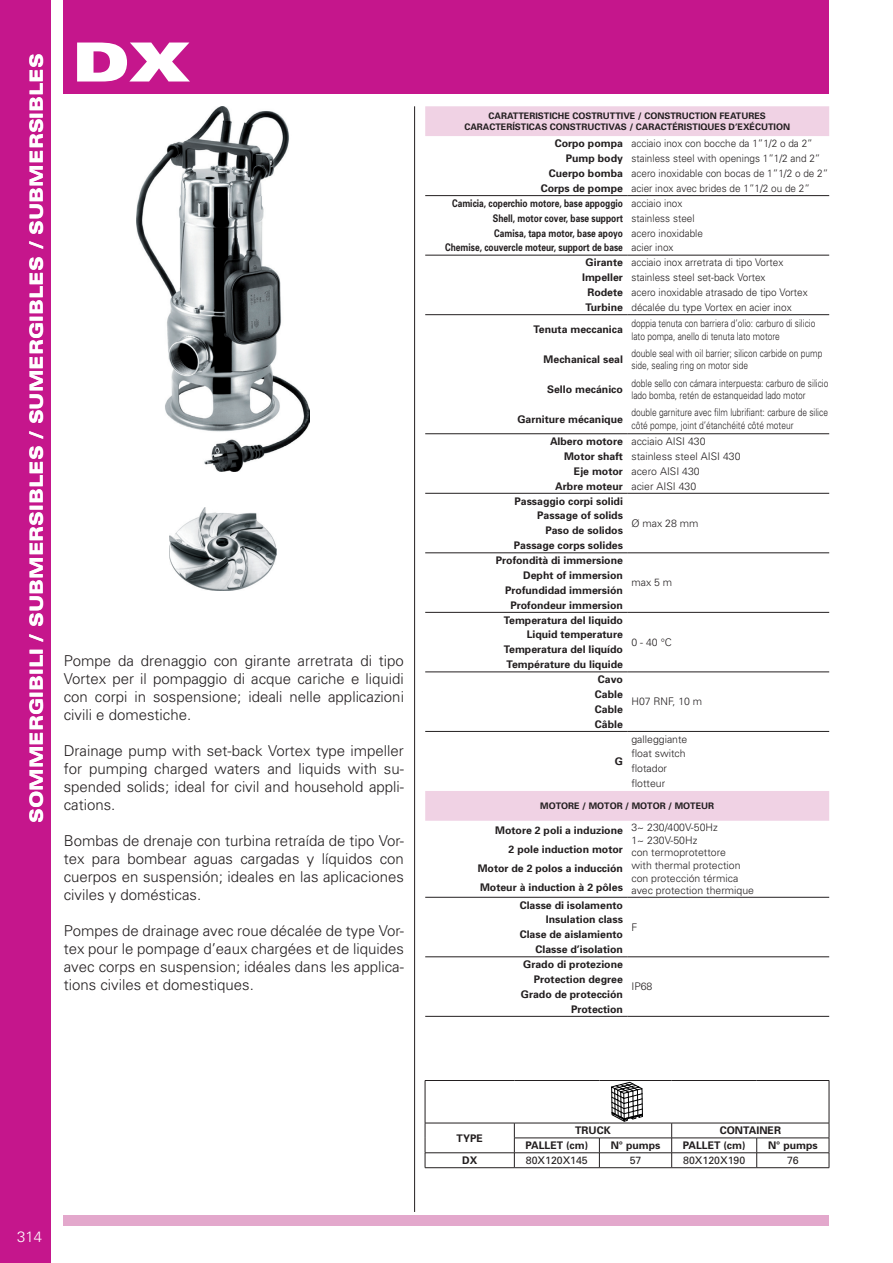
<style>
.page{position:relative;width:893px;height:1263px;background:#fff}
.page>*{position:absolute;margin:0;border:0;box-sizing:border-box;transform-origin:0 0}
.t1{font:900 expanded 54px "Univers";color:#fff}
.t2{font:900 expanded 18px "Univers";color:#fff}
.t3{font:300 15px/18px "Univers";color:#231f20;text-align:justify}
.t4{font:300 15px "Univers";color:#fff}
.t5{font:700 10.5px/14.9px "Univers";color:#231f20;text-align:right}
.t6{font:300 10.5px "Univers";color:#231f20;scale:.95 1}
.t7{font:300 10.5px/12.6px "Univers";color:#231f20;scale:.8 1}
.t8{font:300 10.5px/14.9px "Univers";color:#231f20}
.t9{font:700 10.5px "Univers";color:#231f20;scale:.8 1}
.t10{font:10.5px "Univers";color:#231f20}
.t11{font:700 9px "Univers";color:#231f20}
.s1{font-weight:700}
.s2{font-weight:300}
</style>
<div class="page">
<div style="left:0;top:0;width:51px;height:1263px;background:#c5168c"></div>
<div style="left:64px;top:0;width:765px;height:94px;background:#c5168c"></div>
<img style="left:137px;top:106px;width:173px;height:365px">
<svg style="left:425px;top:106px;width:404px;height:715px"></svg>
<hr style="left:425px;top:195px;width:202px;height:1px;background:#231f20">
<hr style="left:627px;top:195px;width:202px;height:1px;background:#231f20">
<hr style="left:425px;top:255px;width:202px;height:1px;background:#231f20">
<hr style="left:627px;top:255px;width:202px;height:1px;background:#231f20">
<hr style="left:425px;top:314px;width:202px;height:1px;background:#231f20">
<hr style="left:627px;top:314px;width:202px;height:1px;background:#231f20">
<hr style="left:425px;top:433px;width:202px;height:1px;background:#231f20">
<hr style="left:627px;top:433px;width:202px;height:1px;background:#231f20">
<hr style="left:425px;top:553px;width:202px;height:1px;background:#231f20">
<hr style="left:425px;top:612px;width:202px;height:1px;background:#231f20">
<hr style="left:425px;top:493px;width:202px;height:1px;background:#231f20">
<hr style="left:627px;top:493px;width:202px;height:1px;background:#231f20">
<hr style="left:627px;top:553px;width:202px;height:1px;background:#231f20">
<hr style="left:627px;top:612px;width:202px;height:1px;background:#231f20">
<hr style="left:425px;top:672px;width:202px;height:1px;background:#231f20">
<hr style="left:627px;top:672px;width:202px;height:1px;background:#231f20">
<hr style="left:425px;top:731px;width:202px;height:1px;background:#231f20">
<hr style="left:627px;top:731px;width:202px;height:1px;background:#231f20">
<hr style="left:425px;top:897px;width:202px;height:1px;background:#231f20">
<hr style="left:627px;top:897px;width:202px;height:1px;background:#231f20">
<hr style="left:425px;top:956px;width:202px;height:1px;background:#231f20">
<hr style="left:627px;top:956px;width:202px;height:1px;background:#231f20">
<hr style="left:425px;top:1016px;width:202px;height:1px;background:#231f20">
<hr style="left:627px;top:1016px;width:202px;height:1px;background:#231f20">
<img style="left:170px;top:507px;width:107px;height:83px">
<div style="left:64px;top:1215px;width:765px;height:11px;background:#e3a8cc"></div>
<hr style="left:414px;top:106px;width:1px;height:1106px;background:#231f20">
<svg style="left:425px;top:1080px;width:405px;height:88px"></svg>
<p class="t2" style="left:26px;top:823px;width:768px;rotate:-90deg">SOMMERGIBILI / SUBMERSIBLES / SUMERGIBLES / SUBMERSIBLES</p>
<p class="t2" style="left:26px;top:823px;width:173px;rotate:-90deg">M I</p>
<h1 class="t1" style="left:72px;top:30px;width:119px">DX</h1>
<p class="t3" style="left:64px;top:652px;width:342px">Pompe da drenaggio con girante arretrata di tipo Vortex per il pompaggio di acque cariche e liquidi con corpi in sospensione; ideali nelle applicazioni civili e domestiche.</p>
<p class="t3" style="left:64px;top:742px;width:342px">Drainage pump with set-back Vortex type impeller for pumping charged waters and liquids with su&shy;spended solids; ideal for civil and household appli&shy;cations.</p>
<p class="t3" style="left:64px;top:832px;width:342px">Bombas de drenaje con turbina retraída de tipo Vor&shy;tex para bombear aguas cargadas y líquidos con cuerpos en suspensión; ideales en las aplicaciones civiles y domésticas.</p>
<p class="t3" style="left:64px;top:922px;width:342px">Pompes de drainage avec roue décalée de type Vor&shy;tex pour le pompage d’eaux chargées et de liquides avec corps en suspension; idéales dans les applica&shy;tions civiles et domestiques.</p>
<p class="t11" style="left:489px;top:110px;width:13px">CARATTERI</p>
<p class="t11" style="left:538px;top:110px;width:60px">STICHE COSTRUTTI</p>
<p class="t11" style="left:623px;top:110px;width:54px">VE / CONSTRU</p>
<p class="t11" style="left:689px;top:110px;width:13px">CTION</p>
<p class="t11" style="left:719px;top:110px;width:7px">FEATURE</p>
<p class="t11" style="left:760px;top:110px;width:8px">S</p>
<p class="t11" style="left:464px;top:121px;width:14px">CARA</p>
<p class="t11" style="left:489px;top:121px;width:13px">CTER</p>
<p class="t11" style="left:512px;top:121px;width:71px">ÍSTI CAS CON STRU</p>
<p class="t11" style="left:594px;top:121px;width:55px">CTI VAS / CARA</p>
<p class="t11" style="left:661px;top:121px;width:12px">CTÉRI</p>
<p class="t11" style="left:686px;top:121px;width:82px">STIQUES D’EXÉCUTION</p>
<p class="t6" style="left:555px;top:137px;width:273px"><span class="s1">Corpo pompa</span> acciaio inox con bocche da 1”1/2 o da 2”</p>
<p class="t6" style="left:566px;top:152px;width:270px"><span class="s1">Pump body</span> stainless steel with openings 1”1/2 and 2”</p>
<p class="t6" style="left:549px;top:167px;width:296px"><span class="s1">Cuerpo bomba</span> acero inoxidable con bocas de 1”1/2 o de 2”</p>
<p class="t6" style="left:541px;top:182px;width:285px"><span class="s1">Corps de pompe</span> acier inox avec brides de 1”1/2 ou de 2”</p>
<p class="t9" style="left:452px;top:197px;width:289px">Camicia, coperchio motore, base appoggio <span class="s2">acciaio inox</span></p>
<p class="t9" style="left:493px;top:212px;width:254px">Shell, motor cover, base support <span class="s2">stainless steel</span></p>
<p class="t9" style="left:494px;top:227px;width:262px">Camisa, tapa motor, base apoyo <span class="s2">acero inoxidable</span></p>
<p class="t9" style="left:445px;top:241px;width:287px">Chemise, couvercle moteur, support de base <span class="s2">acier inox</span></p>
<p class="t6" style="left:586px;top:256px;width:210px"><span class="s1">Girante</span> acciaio inox arretrata di tipo Vortex</p>
<p class="t6" style="left:582px;top:271px;width:195px"><span class="s1">Impeller</span> stainless steel set-back Vortex</p>
<p class="t6" style="left:587px;top:286px;width:233px"><span class="s1">Rodete</span> acero inoxidable atrasado de tipo Vortex</p>
<p class="t6" style="left:585px;top:301px;width:219px"><span class="s1">Turbine</span> décalée du type Vortex en acier inox</p>
<p class="t5" style="left:533px;top:322px;width:91px">Tenuta meccanica</p>
<p class="t7" style="left:631px;top:317px;width:231px">doppia tenuta con barriera d’olio: carburo di silicio lato pompa, anello di tenuta lato motore</p>
<p class="t5" style="left:544px;top:352px;width:81px">Mechanical seal</p>
<p class="t7" style="left:631px;top:347px;width:240px">double seal with oil barrier; silicon carbide on pump side, sealing ring on motor side</p>
<p class="t5" style="left:547px;top:382px;width:77px">Sello mecánico</p>
<p class="t7" style="left:631px;top:377px;width:248px">doble sello con cámara interpuesta: carburo de silicio lado bomba, retén de estanqueidad lado motor</p>
<p class="t5" style="left:517px;top:411px;width:107px">Garniture mécanique</p>
<p class="t7" style="left:631px;top:406px;width:247px">double garniture avec film lubrifiant: carbure de silice côté pompe, joint d’étanchéité côté moteur</p>
<p class="t8" style="left:550px;top:434px;width:157px"><span class="s1">Albero motore</span> acciaio AISI 430</p>
<p class="t8" style="left:564px;top:449px;width:178px"><span class="s1">Motor shaft</span> stainless steel AISI 430</p>
<p class="t8" style="left:574px;top:464px;width:127px"><span class="s1">Eje motor</span> acero AISI 430</p>
<p class="t8" style="left:555px;top:478px;width:142px"><span class="s1">Arbre moteur</span> acier AISI 430</p>
<p class="t5" style="left:514px;top:493px;width:110px">Passaggio corpi solidi</p>
<p class="t8" style="left:631px;top:516px;width:69px">Ø max 28 mm</p>
<p class="t5" style="left:496px;top:508px;width:129px">Passage of solids<br>Paso de solidos<br>Passage corps solides<br>Profondità di immersione</p>
<p class="t5" style="left:504px;top:568px;width:121px">Depht of immersion<br>Profundidad immersión<br>Profondeur immersion<br>Temperatura del liquido</p>
<p class="t5" style="left:504px;top:627px;width:121px">Liquid temperature<br>Temperatura del liquído<br>Température du liquide<br>Cavo</p>
<p class="t5" style="left:595px;top:687px;width:30px;text-align:justify">Cable Cable Câble</p>
<p class="t5" style="left:615px;top:754px;width:10px">G</p>
<p class="t8" style="left:631px;top:575px;width:42px">max 5 m</p>
<p class="t8" style="left:631px;top:635px;width:42px">0 - 40 °C</p>
<p class="t8" style="left:631px;top:694px;width:72px">H07 RNF, 10 m</p>
<p class="t8" style="left:631px;top:731px;width:58px">galleggiante float switch flotador flotteur</p>
<p class="t11" style="left:540px;top:800px;width:16px">MOTORE</p>
<p class="t11" style="left:582px;top:800px;width:23px">/ MOTOR</p>
<p class="t11" style="left:625px;top:800px;width:23px">/ MOTOR</p>
<p class="t11" style="left:668px;top:800px;width:23px">/ MOTEUR</p>
<p class="t8" style="left:631px;top:825px;width:88px;line-height:9.8px;text-indent:-136px"><span class="s1">Motore 2 poli a induzione</span> 3~ 230/400V-50Hz<br>1~ 230V-50Hz</p>
<p class="t8" style="left:631px;top:846px;width:124px;line-height:12.6px">con termoprotettore<br>with thermal protection con protección térmica avec protection thermique</p>
<p class="t5" style="left:478px;top:840px;width:147px;line-height:19px;text-align:justify;text-indent:31px">2 pole induction motor Motor de 2 polos a inducción Moteur à induction à 2 pôles</p>
<p class="t5" style="left:520px;top:897px;width:105px">Classe di isolamento</p>
<p class="t5" style="left:520px;top:912px;width:105px">Insulation class<br>Clase de aislamiento<br>Classe d’isolation<br>Grado di protezione</p>
<p class="t5" style="left:521px;top:972px;width:104px">Protection degree<br>Grado de protección<br>Protection</p>
<p class="t8" style="left:631px;top:920px;width:7px">F</p>
<p class="t8" style="left:631px;top:979px;width:23px">IP68</p>
<p class="t4" style="left:17px;top:1228px;width:27px">314</p>
<p class="t5" style="left:457px;top:1130px;width:21px">TYPE</p>
<p class="t5" style="left:575px;top:1123px;width:8px">TRU</p>
<p class="t5" style="left:597px;top:1123px;width:16px">CK</p>
<p class="t5" style="left:720px;top:1123px;width:15px">CONTAINER</p>
<p class="t5" style="left:525px;top:1138px;width:8px">PALLET</p>
<p class="t5" style="left:566px;top:1138px;width:24px">(cm)</p>
<p class="t5" style="left:611px;top:1138px;width:51px">N° pumps</p>
<p class="t5" style="left:683px;top:1138px;width:8px">PALLET</p>
<p class="t5" style="left:723px;top:1138px;width:24px">(cm)</p>
<p class="t5" style="left:768px;top:1138px;width:51px">N° pumps</p>
<p class="t5" style="left:462px;top:1153px;width:17px">DX</p>
<p class="t10" style="left:526px;top:1154px;width:63px">80X120X145</p>
<p class="t10" style="left:630px;top:1154px;width:13px">57</p>
<p class="t10" style="left:683px;top:1154px;width:63px">80X120X190</p>
<p class="t10" style="left:787px;top:1154px;width:13px">76</p>
</div>
